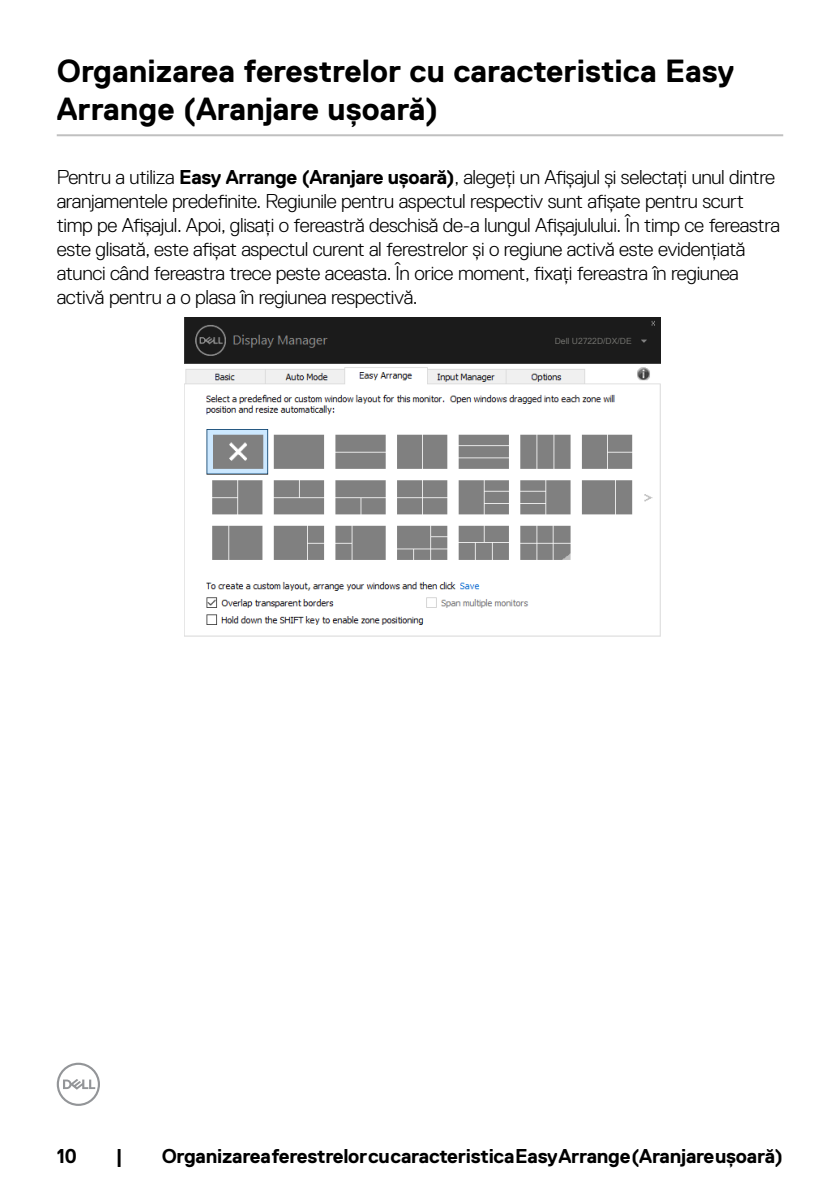
<style>
.page{position:relative;width:840px;height:1191px;background:#fff}
.page>*{position:absolute;margin:0;border:0;box-sizing:border-box;transform-origin:0 0}
.t1{font:700 32px/38.4px "Dell Replica";color:#000}
.t2{font:300 20px/24px "Dell Replica";letter-spacing:-.02em;color:#000}
.t3{font:700 20px "Dell Replica";letter-spacing:-.01em;color:#000}
.t4{font:8.6px "Microsoft Sans Serif";color:#6f6f6b}
.s1{font-weight:700}
</style>
<div class="page">
<svg style="left:57px;top:1062px;width:43px;height:44px"></svg>
<hr style="left:57px;top:134px;width:725px;height:2px;background:#c0c0c0">
<img style="left:184px;top:318px;width:476px;height:318px">
<div style="left:550px;top:336px;width:84px;height:12px;background:#1b1b1b"></div>
<h1 class="t1" style="left:57px;top:52px;width:679px">Organizarea ferestrelor cu caracteristica Easy<br>Arrange (Aranjare ușoară)</h1>
<p class="t2" style="left:57px;top:165px;width:724px">Pentru a utiliza <span class="s1">Easy Arrange (Aranjare ușoară)</span>, alegeți un Afișajul și selectați unul dintre aranjamentele predefinite. Regiunile pentru aspectul respectiv sunt afișate pentru scurt timp pe Afișajul. Apoi, glisați o fereastră deschisă de-a lungul Afișajulului. În timp ce fereastra este glisată, este afișat aspectul curent al ferestrelor și o regiune activă este evidențiată atunci când fereastra trece peste aceasta. În orice moment, fixați fereastra în regiunea activă pentru a o plasa în regiunea respectivă.</p>
<p class="t4" style="left:554px;top:336px;width:78px">Dell U2722D/DX/DE</p>
<p class="t3" style="left:57px;top:1144px;width:21px">10</p>
<p class="t3" style="left:115px;top:1144px;width:9px">|</p>
<p class="t3" style="left:161px;top:1144px;width:622px">Organizarea ferestrelor cu caracteristica Easy Arrange (Aranjare ușoară)</p>
</div>
